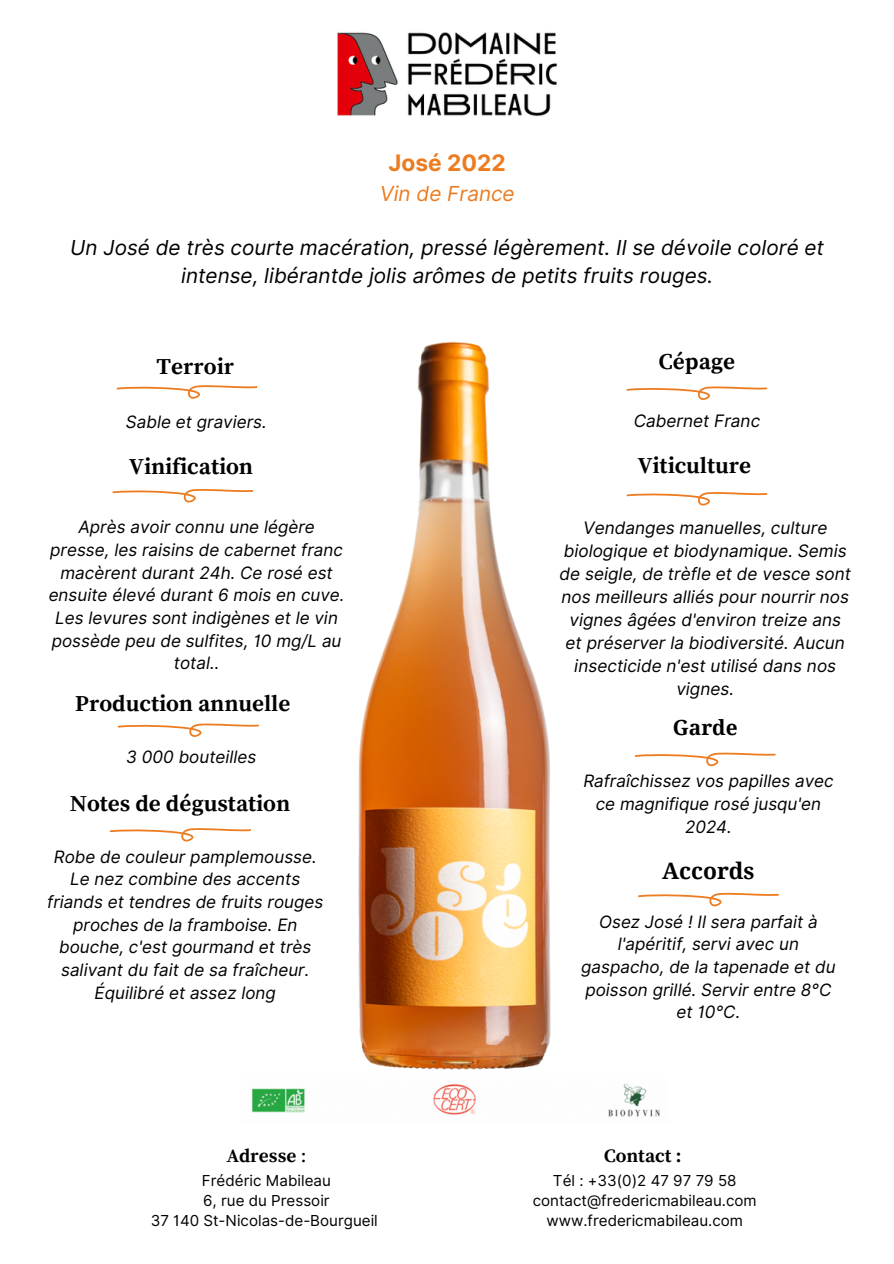
<style>
.page{position:relative;width:894px;height:1264px;background:#fff}
.page>*{position:absolute;margin:0;border:0;box-sizing:border-box;transform-origin:0 0}
.t1{font:700 22.8px "Inter";color:#ed7c21}
.t2{font:700 22.65px "Source Serif Pro";color:#000}
.t3{font:700 22.65px "Noto Serif";color:#000}
.t4{font:700 20.85px "Noto Serif";color:#000}
.t5{font:italic 20.7px/27.9px "Inter";color:#000;text-align:center}
.t6{font:italic 20.7px "Inter";color:#ed7c21}
.t7{font:700 18.9px "Source Serif Pro";color:#000}
.t8{font:italic 17.1px/22.6px "Inter";color:#000;text-align:center}
.t9{font:15.15px "Inter";color:#000}
.s1{font-weight:400}
</style>
<div class="page">
<svg style="left:109px;top:828px;width:142px;height:14px"></svg>
<svg style="left:638px;top:892px;width:141px;height:15px"></svg>
<svg style="left:635px;top:752px;width:140px;height:15px"></svg>
<svg style="left:626px;top:492px;width:141px;height:14px"></svg>
<svg style="left:626px;top:386px;width:141px;height:14px"></svg>
<svg style="left:116px;top:385px;width:142px;height:14px"></svg>
<svg style="left:112px;top:489px;width:141px;height:14px"></svg>
<svg style="left:117px;top:723px;width:142px;height:14px"></svg>
<img style="left:337px;top:32px;width:221px;height:85px">
<img style="left:251px;top:1083px;width:409px;height:34px">
<img style="left:358px;top:341px;width:193px;height:729px">
<p class="t1" style="left:388px;top:149px;width:119px">José 2022</p>
<p class="t6" style="left:379px;top:181px;width:136px">Vin de France</p>
<p class="t5" style="left:70px;top:234px;width:755px">Un José de très courte macération, pressé légèrement. Il se dévoile coloré et intense, libérantde jolis arômes de petits fruits rouges.</p>
<p class="t2" style="left:156px;top:353px;width:79px">Terroir</p>
<p class="t8" style="left:126px;top:411px;width:142px">Sable et graviers.</p>
<p class="t2" style="left:129px;top:453px;width:125px">Vinification</p>
<p class="t8" style="left:49px;top:515px;width:297px">Après avoir connu une légère presse, les raisins de cabernet franc macèrent durant 24h. Ce rosé est ensuite élevé durant 6 mois en cuve.<br>Les levures sont indigènes et le vin possède peu de sulfites, 10 mg/L au total..</p>
<p class="t2" style="left:75px;top:690px;width:216px">Production annuelle</p>
<p class="t8" style="left:126px;top:745px;width:132px">3 000 bouteilles</p>
<p class="t2" style="left:70px;top:790px;width:222px">Notes de dégustation</p>
<p class="t8" style="left:47px;top:845px;width:277px">Robe de couleur pamplemousse.<br>Le nez combine des accents friands et tendres de fruits rouges proches de la framboise. En bouche, c'est gourmand et très salivant du fait de sa fraîcheur.<br>Équilibré et assez long</p>
<p class="t7" style="left:226px;top:1144px;width:82px">Adresse <span class="s1">:</span></p>
<p class="t9" style="left:202px;top:1171px;width:130px">Frédéric Mabileau</p>
<p class="t9" style="left:203px;top:1191px;width:128px">6, rue du Pressoir</p>
<p class="t9" style="left:151px;top:1211px;width:228px">37 140 St-Nicolas-de-Bourgueil</p>
<p class="t2" style="left:658px;top:348px;width:78px">Cépage</p>
<p class="t8" style="left:633px;top:410px;width:128px">Cabernet Franc</p>
<p class="t2" style="left:637px;top:452px;width:115px">Viticulture</p>
<p class="t8" style="left:559px;top:517px;width:293px">Vendanges manuelles, culture biologique et biodynamique. Semis de seigle, de trèfle et de vesce sont nos meilleurs alliés pour nourrir nos vignes âgées d'environ treize ans et préserver la biodiversité. Aucun insecticide n'est utilisé dans nos vignes.</p>
<p class="t4" style="left:672px;top:713px;width:66px">Garde</p>
<p class="t8" style="left:583px;top:770px;width:252px">Rafraîchissez vos papilles avec ce magnifique rosé jusqu'en<br>2024.</p>
<p class="t3" style="left:662px;top:854px;width:94px">Accords</p>
<p class="t8" style="left:581px;top:910px;width:256px">Osez José ! Il sera parfait à l'apéritif, servi avec un gaspacho, de la tapenade et du poisson grillé. Servir entre 8°C et 10°C.</p>
<p class="t7" style="left:604px;top:1144px;width:79px">Contact :</p>
<p class="t9" style="left:553px;top:1171px;width:185px">Tél : +33(0)2 47 97 79 58</p>
<p class="t9" style="left:532px;top:1191px;width:225px">contact@fredericmabileau.com</p>
<p class="t9" style="left:546px;top:1211px;width:198px">www.fredericmabileau.com</p>
</div>
